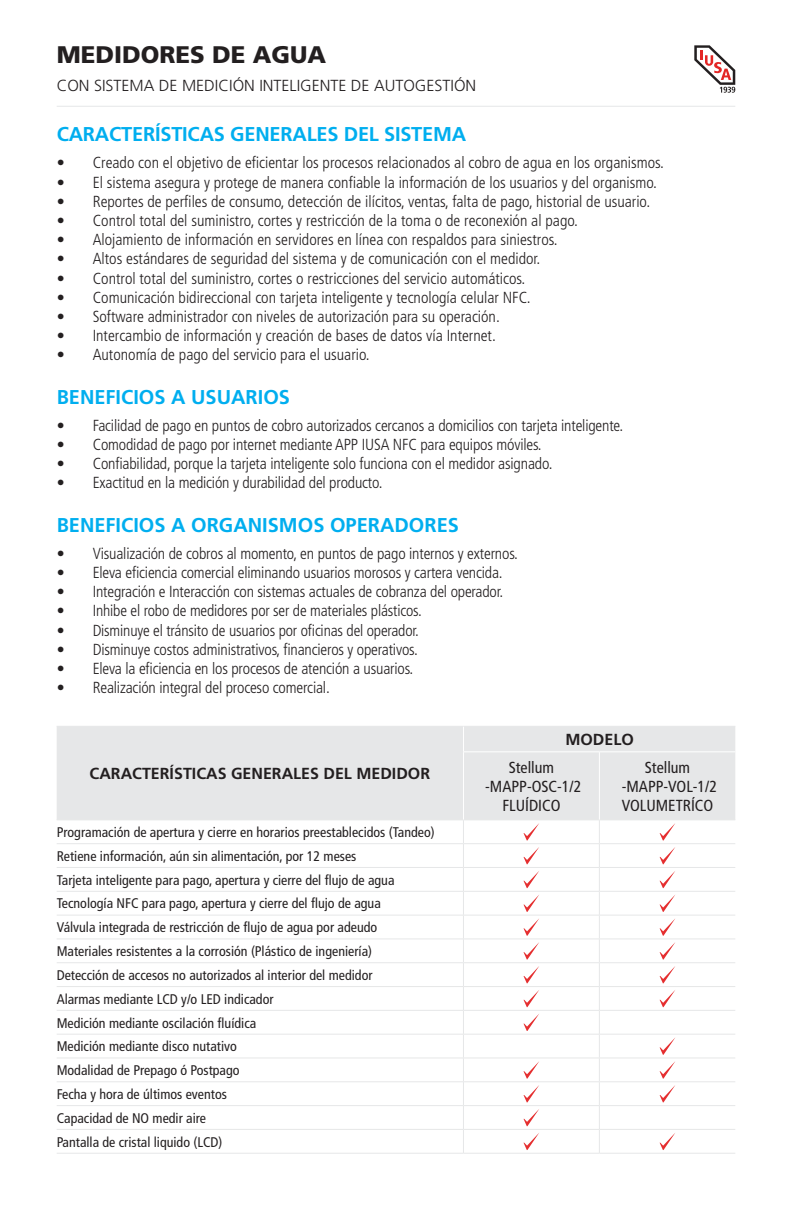
<style>
.page{position:relative;width:792px;height:1224px;background:#fff}
.page>*{position:absolute;margin:0;border:0;box-sizing:border-box;transform-origin:0 0}
.t1{font:900 24px "Frutiger LT Std";color:#231f20}
.t2{font:700 20px "Frutiger LT Std";color:#00aeef}
.t3{font:300 condensed 16px "Frutiger LT Std";color:#231f20}
.t4{font:condensed 16px/19.2px "Frutiger LT Std";color:#231f20;text-align:center}
.t5{font:300 16px "Frutiger LT Std";color:#231f20}
.t6{font:700 16px "Frutiger LT Std";color:#231f20}
.t7{font:condensed 14px/23.8px "Frutiger LT Std";color:#231f20}
</style>
<div class="page">
<div style="left:57px;top:727px;width:678px;height:93px;background:#e6e7e8"></div>
<hr style="left:57px;top:726px;width:406px;height:1px;background:#e6e7e8">
<hr style="left:463px;top:726px;width:136px;height:1px;background:#e6e7e8">
<hr style="left:599px;top:726px;width:136px;height:1px;background:#e6e7e8">
<hr style="left:57px;top:820px;width:406px;height:1px;background:#e6e7e8">
<hr style="left:463px;top:820px;width:136px;height:1px;background:#e6e7e8">
<hr style="left:599px;top:820px;width:136px;height:1px;background:#e6e7e8">
<hr style="left:57px;top:843px;width:406px;height:1px;background:#e6e7e8">
<hr style="left:463px;top:843px;width:136px;height:1px;background:#e6e7e8">
<hr style="left:599px;top:843px;width:136px;height:1px;background:#e6e7e8">
<hr style="left:57px;top:867px;width:406px;height:1px;background:#e6e7e8">
<hr style="left:463px;top:867px;width:136px;height:1px;background:#e6e7e8">
<hr style="left:599px;top:867px;width:136px;height:1px;background:#e6e7e8">
<hr style="left:57px;top:891px;width:406px;height:1px;background:#e6e7e8">
<hr style="left:463px;top:891px;width:136px;height:1px;background:#e6e7e8">
<hr style="left:599px;top:891px;width:136px;height:1px;background:#e6e7e8">
<hr style="left:57px;top:915px;width:406px;height:1px;background:#e6e7e8">
<hr style="left:463px;top:915px;width:136px;height:1px;background:#e6e7e8">
<hr style="left:599px;top:915px;width:136px;height:1px;background:#e6e7e8">
<hr style="left:57px;top:939px;width:406px;height:1px;background:#e6e7e8">
<hr style="left:463px;top:939px;width:136px;height:1px;background:#e6e7e8">
<hr style="left:599px;top:939px;width:136px;height:1px;background:#e6e7e8">
<hr style="left:57px;top:962px;width:406px;height:1px;background:#e6e7e8">
<hr style="left:463px;top:962px;width:136px;height:1px;background:#e6e7e8">
<hr style="left:599px;top:962px;width:136px;height:1px;background:#e6e7e8">
<hr style="left:57px;top:986px;width:406px;height:1px;background:#e6e7e8">
<hr style="left:463px;top:986px;width:136px;height:1px;background:#e6e7e8">
<hr style="left:599px;top:986px;width:136px;height:1px;background:#e6e7e8">
<hr style="left:57px;top:1010px;width:406px;height:1px;background:#e6e7e8">
<hr style="left:463px;top:1010px;width:136px;height:1px;background:#e6e7e8">
<hr style="left:599px;top:1010px;width:136px;height:1px;background:#e6e7e8">
<hr style="left:57px;top:1034px;width:406px;height:1px;background:#e6e7e8">
<hr style="left:463px;top:1034px;width:136px;height:1px;background:#e6e7e8">
<hr style="left:599px;top:1034px;width:136px;height:1px;background:#e6e7e8">
<hr style="left:57px;top:1058px;width:406px;height:1px;background:#e6e7e8">
<hr style="left:463px;top:1058px;width:136px;height:1px;background:#e6e7e8">
<hr style="left:599px;top:1058px;width:136px;height:1px;background:#e6e7e8">
<hr style="left:57px;top:1081px;width:406px;height:1px;background:#e6e7e8">
<hr style="left:463px;top:1081px;width:136px;height:1px;background:#e6e7e8">
<hr style="left:599px;top:1081px;width:136px;height:1px;background:#e6e7e8">
<hr style="left:57px;top:1105px;width:406px;height:1px;background:#e6e7e8">
<hr style="left:463px;top:1105px;width:136px;height:1px;background:#e6e7e8">
<hr style="left:599px;top:1105px;width:136px;height:1px;background:#e6e7e8">
<hr style="left:57px;top:1129px;width:406px;height:1px;background:#e6e7e8">
<hr style="left:463px;top:1129px;width:136px;height:1px;background:#e6e7e8">
<svg style="left:463px;top:821px;width:1px;height:332px"></svg>
<hr style="left:599px;top:1129px;width:136px;height:1px;background:#e6e7e8">
<svg style="left:599px;top:821px;width:1px;height:332px"></svg>
<hr style="left:57px;top:1153px;width:406px;height:1px;background:#e6e7e8">
<hr style="left:463px;top:1153px;width:136px;height:1px;background:#e6e7e8">
<hr style="left:599px;top:1153px;width:136px;height:1px;background:#e6e7e8">
<svg style="left:463px;top:727px;width:1px;height:24px"></svg>
<hr style="left:463px;top:751px;width:136px;height:1px;background:#fff">
<hr style="left:463px;top:752px;width:1px;height:68px;background:#fff">
<hr style="left:599px;top:751px;width:136px;height:1px;background:#fff">
<hr style="left:599px;top:752px;width:1px;height:68px;background:#fff">
<svg style="left:524px;top:823px;width:15px;height:18px"></svg>
<svg style="left:660px;top:823px;width:15px;height:18px"></svg>
<svg style="left:524px;top:847px;width:15px;height:17px"></svg>
<svg style="left:660px;top:847px;width:15px;height:17px"></svg>
<svg style="left:524px;top:871px;width:15px;height:17px"></svg>
<svg style="left:660px;top:871px;width:15px;height:17px"></svg>
<svg style="left:524px;top:895px;width:15px;height:17px"></svg>
<svg style="left:660px;top:895px;width:15px;height:17px"></svg>
<svg style="left:524px;top:919px;width:15px;height:17px"></svg>
<svg style="left:660px;top:919px;width:15px;height:17px"></svg>
<svg style="left:524px;top:942px;width:15px;height:18px"></svg>
<svg style="left:660px;top:942px;width:15px;height:18px"></svg>
<svg style="left:524px;top:966px;width:15px;height:17px"></svg>
<svg style="left:660px;top:966px;width:15px;height:17px"></svg>
<svg style="left:524px;top:990px;width:15px;height:17px"></svg>
<svg style="left:660px;top:990px;width:15px;height:17px"></svg>
<svg style="left:524px;top:1014px;width:15px;height:17px"></svg>
<svg style="left:660px;top:1038px;width:15px;height:17px"></svg>
<svg style="left:524px;top:1061px;width:15px;height:18px"></svg>
<svg style="left:660px;top:1061px;width:15px;height:18px"></svg>
<svg style="left:524px;top:1085px;width:15px;height:17px"></svg>
<svg style="left:660px;top:1085px;width:15px;height:17px"></svg>
<svg style="left:524px;top:1109px;width:15px;height:17px"></svg>
<svg style="left:524px;top:1133px;width:15px;height:17px"></svg>
<svg style="left:660px;top:1133px;width:15px;height:17px"></svg>
<hr style="left:57px;top:106px;width:678px;height:1px;background:#e6e7e8">
<svg style="left:694px;top:45px;width:41px;height:48px"></svg>
<h1 class="t1" style="left:57px;top:40px;width:271px">MEDIDORES DE AGUA</h1>
<p class="t5" style="left:57px;top:77px;width:421px">CON SISTEMA DE MEDICIÓN INTELIGENTE DE AUTOGESTIÓN</p>
<p class="t2" style="left:57px;top:122px;width:411px">CARACTERÍSTICAS GENERALES DEL SISTEMA</p>
<p class="t3" style="left:57px;top:154px;width:609px">• Creado con el objetivo de eficientar los procesos relacionados al cobro de agua en los organismos.</p>
<p class="t3" style="left:57px;top:173px;width:602px">• El sistema asegura y protege de manera confiable la información de los usuarios y del organismo.</p>
<p class="t3" style="left:57px;top:192px;width:595px">• Reportes de perfiles de consumo, detección de ilícitos, ventas, falta de pago, historial de usuario.</p>
<p class="t3" style="left:57px;top:211px;width:523px">• Control total del suministro, cortes y restricción de la toma o de reconexión al pago.</p>
<p class="t3" style="left:57px;top:230px;width:502px">• Alojamiento de información en servidores en línea con respaldos para siniestros.</p>
<p class="t3" style="left:57px;top:250px;width:485px">• Altos estándares de seguridad del sistema y de comunicación con el medidor.</p>
<p class="t3" style="left:57px;top:269px;width:470px">• Control total del suministro, cortes o restricciones del servicio automáticos.</p>
<p class="t3" style="left:57px;top:288px;width:475px">• Comunicación bidireccional con tarjeta inteligente y tecnología celular NFC.</p>
<p class="t3" style="left:57px;top:307px;width:445px">• Software administrador con niveles de autorización para su operación.</p>
<p class="t3" style="left:57px;top:326px;width:441px">• Intercambio de información y creación de bases de datos vía Internet.</p>
<p class="t3" style="left:57px;top:346px;width:315px">• Autonomía de pago del servicio para el usuario.</p>
<p class="t2" style="left:57px;top:385px;width:235px">BENEFICIOS A USUARIOS</p>
<p class="t3" style="left:57px;top:416px;width:568px">• Facilidad de pago en puntos de cobro autorizados cercanos a domicilios con tarjeta inteligente.</p>
<p class="t3" style="left:57px;top:435px;width:487px">• Comodidad de pago por internet mediante APP IUSA NFC para equipos móviles.</p>
<p class="t3" style="left:57px;top:454px;width:497px">• Confiabilidad, porque la tarjeta inteligente solo funciona con el medidor asignado.</p>
<p class="t3" style="left:57px;top:474px;width:327px">• Exactitud en la medición y durabilidad del producto.</p>
<p class="t2" style="left:57px;top:513px;width:404px">BENEFICIOS A ORGANISMOS OPERADORES</p>
<p class="t3" style="left:57px;top:544px;width:463px">• Visualización de cobros al momento, en puntos de pago internos y externos.</p>
<p class="t3" style="left:57px;top:563px;width:448px">• Eleva eficiencia comercial eliminando usuarios morosos y cartera vencida.</p>
<p class="t3" style="left:57px;top:582px;width:448px">• Integración e Interacción con sistemas actuales de cobranza del operador.</p>
<p class="t3" style="left:57px;top:602px;width:367px">• Inhibe el robo de medidores por ser de materiales plásticos.</p>
<p class="t3" style="left:57px;top:621px;width:364px">• Disminuye el tránsito de usuarios por oficinas del operador.</p>
<p class="t3" style="left:57px;top:640px;width:363px">• Disminuye costos administrativos, financieros y operativos.</p>
<p class="t3" style="left:57px;top:659px;width:358px">• Eleva la eficiencia en los procesos de atención a usuarios.</p>
<p class="t3" style="left:57px;top:678px;width:275px">• Realización integral del proceso comercial.</p>
<p class="t6" style="left:90px;top:764px;width:342px">CARACTERÍSTICAS GENERALES DEL MEDIDOR</p>
<p class="t7" style="left:57px;top:820px;width:380px">Programación de apertura y cierre en horarios preestablecidos (Tandeo)<br>Retiene información, aún sin alimentación, por 12 meses<br>Tarjeta inteligente para pago, apertura y cierre del flujo de agua Tecnología NFC para pago, apertura y cierre del flujo de agua<br>Válvula integrada de restricción de flujo de agua por adeudo Materiales resistentes a la corrosión (Plástico de ingeniería)<br>Detección de accesos no autorizados al interior del medidor<br>Alarmas mediante LCD y/o LED indicador<br>Medición mediante oscilación fluídica<br>Medición mediante disco nutativo<br>Modalidad de Prepago ó Postpago<br>Fecha y hora de últimos eventos<br>Capacidad de NO medir aire<br>Pantalla de cristal liquido (LCD)</p>
<p class="t6" style="left:565px;top:730px;width:70px">MODELO</p>
<p class="t4" style="left:485px;top:758px;width:98px">Stellum -MAPP-OSC-1/2<br>FLUÍDICO</p>
<p class="t4" style="left:622px;top:758px;width:97px">Stellum -MAPP-VOL-1/2<br>VOLUMETRÍCO</p>
</div>
